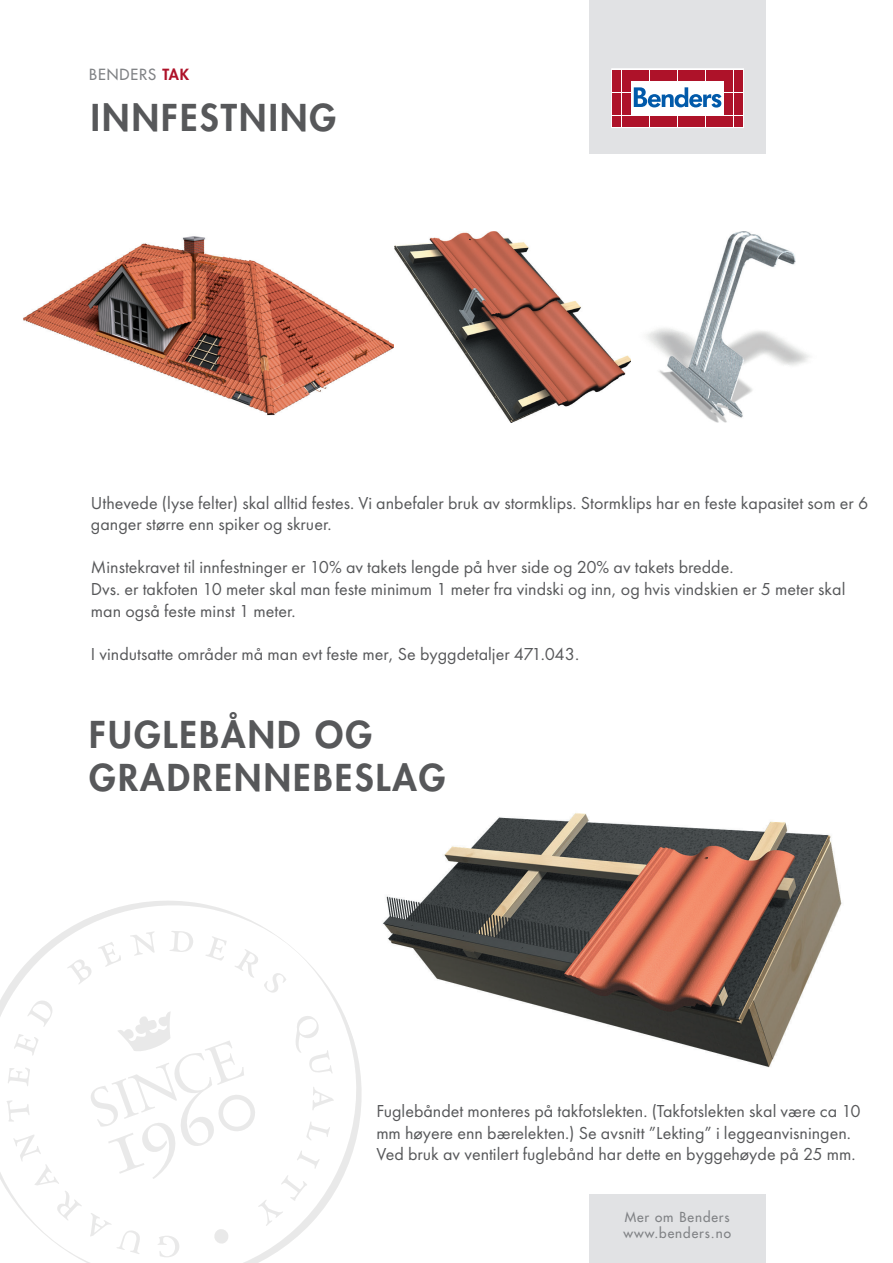
<style>
.page{position:relative;width:893px;height:1263px;background:#fff}
.page>*{position:absolute;margin:0;border:0;box-sizing:border-box;transform-origin:0 0}
.t1{font:800 36px/43.2px "Futura Std";letter-spacing:.06em;color:#57585a}
.t2{font:18px/21.6px "Futura PT";color:#57585a}
.t3{font:500 15px "Futura Std";letter-spacing:.06em;color:#808285}
.t4{font:500 13.5px/16.2px "Futura Std";letter-spacing:.07em;color:#808285}
.s1{font-weight:800;color:#ae1229}
</style>
<div class="page">
<img style="left:382px;top:813px;width:460px;height:255px">
<div style="left:589px;top:0;width:177px;height:153px;background:#e1e2e4"></div>
<svg style="left:612px;top:69px;width:131px;height:59px;background:#eac5cb"></svg>
<div style="left:613px;top:70px;width:8px;height:10px;background:#ae1229"></div>
<div style="left:622px;top:70px;width:8px;height:10px;background:#ae1229"></div>
<div style="left:613px;top:81px;width:8px;height:11px;background:#ae1229"></div>
<div style="left:622px;top:81px;width:8px;height:11px;background:#ae1229"></div>
<div style="left:613px;top:93px;width:8px;height:10px;background:#ae1229"></div>
<div style="left:622px;top:93px;width:8px;height:10px;background:#ae1229"></div>
<div style="left:613px;top:104px;width:8px;height:11px;background:#ae1229"></div>
<div style="left:622px;top:104px;width:8px;height:11px;background:#ae1229"></div>
<div style="left:613px;top:116px;width:8px;height:10px;background:#ae1229"></div>
<div style="left:622px;top:116px;width:8px;height:10px;background:#ae1229"></div>
<div style="left:631px;top:70px;width:9px;height:10px;background:#ae1229"></div>
<div style="left:641px;top:70px;width:8px;height:10px;background:#ae1229"></div>
<div style="left:650px;top:70px;width:8px;height:10px;background:#ae1229"></div>
<div style="left:659px;top:70px;width:9px;height:10px;background:#ae1229"></div>
<div style="left:669px;top:70px;width:8px;height:10px;background:#ae1229"></div>
<div style="left:678px;top:70px;width:8px;height:10px;background:#ae1229"></div>
<div style="left:687px;top:70px;width:9px;height:10px;background:#ae1229"></div>
<div style="left:697px;top:70px;width:8px;height:10px;background:#ae1229"></div>
<div style="left:706px;top:70px;width:8px;height:10px;background:#ae1229"></div>
<div style="left:715px;top:70px;width:9px;height:10px;background:#ae1229"></div>
<div style="left:631px;top:116px;width:9px;height:10px;background:#ae1229"></div>
<div style="left:641px;top:116px;width:8px;height:10px;background:#ae1229"></div>
<div style="left:650px;top:116px;width:8px;height:10px;background:#ae1229"></div>
<div style="left:659px;top:116px;width:9px;height:10px;background:#ae1229"></div>
<div style="left:669px;top:116px;width:8px;height:10px;background:#ae1229"></div>
<div style="left:678px;top:116px;width:8px;height:10px;background:#ae1229"></div>
<div style="left:687px;top:116px;width:9px;height:10px;background:#ae1229"></div>
<div style="left:697px;top:116px;width:8px;height:10px;background:#ae1229"></div>
<div style="left:706px;top:116px;width:8px;height:10px;background:#ae1229"></div>
<div style="left:715px;top:116px;width:9px;height:10px;background:#ae1229"></div>
<div style="left:725px;top:70px;width:8px;height:10px;background:#ae1229"></div>
<div style="left:734px;top:70px;width:8px;height:10px;background:#ae1229"></div>
<div style="left:725px;top:81px;width:8px;height:11px;background:#ae1229"></div>
<div style="left:734px;top:81px;width:8px;height:11px;background:#ae1229"></div>
<div style="left:725px;top:93px;width:8px;height:10px;background:#ae1229"></div>
<div style="left:734px;top:93px;width:8px;height:10px;background:#ae1229"></div>
<div style="left:725px;top:104px;width:8px;height:11px;background:#ae1229"></div>
<div style="left:734px;top:104px;width:8px;height:11px;background:#ae1229"></div>
<div style="left:725px;top:116px;width:8px;height:10px;background:#ae1229"></div>
<div style="left:734px;top:116px;width:8px;height:10px;background:#ae1229"></div>
<svg style="left:634px;top:87px;width:87px;height:21px;background:#8fb6d9"></svg>
<div style="left:589px;top:1195px;width:177px;height:68px;background:#e1e2e4"></div>
<svg style="left:0;top:901px;width:362px;height:362px"></svg>
<img style="left:23px;top:236px;width:372px;height:180px">
<img style="left:395px;top:231px;width:414px;height:191px">
<p class="t3" style="left:89px;top:65px;width:101px">BENDERS <span class="s1">TAK</span></p>
<h1 class="t1" style="left:91px;top:96px;width:247px">INNFESTNING</h1>
<p class="t2" style="left:91px;top:492px;width:779px">Uthevede (lyse felter) skal alltid festes. Vi anbefaler bruk av stormklips. Stormklips har en feste kapasitet som er 6 ganger større enn spiker og skruer.</p>
<p class="t2" style="left:91px;top:556px;width:756px">Minstekravet til innfestninger er 10% av takets lengde på hver side og 20% av takets bredde.<br>Dvs. er takfoten 10 meter skal man feste minimum 1 meter fra vindski og inn, og hvis vindskien er 5 meter skal man også feste minst 1 meter.</p>
<p class="t2" style="left:91px;top:643px;width:490px">I vindutsatte områder må man evt feste mer, Se byggdetaljer 471.043.</p>
<h1 class="t1" style="left:89px;top:713px;width:358px">FUGLEBÅND OG<br>GRADRENNEBESLAG</h1>
<p class="t2" style="left:376px;top:1100px;width:486px">Fuglebåndet monteres på takfotslekten. (Takfotslekten skal være ca 10 mm høyere enn bærelekten.) Se avsnitt ”Lekting” i leggeanvisningen.<br>Ved bruk av ventilert fuglebånd har dette en byggehøyde på 25 mm.</p>
<p class="t4" style="left:623px;top:1209px;width:109px">Mer om Benders www.benders.no</p>
</div>
